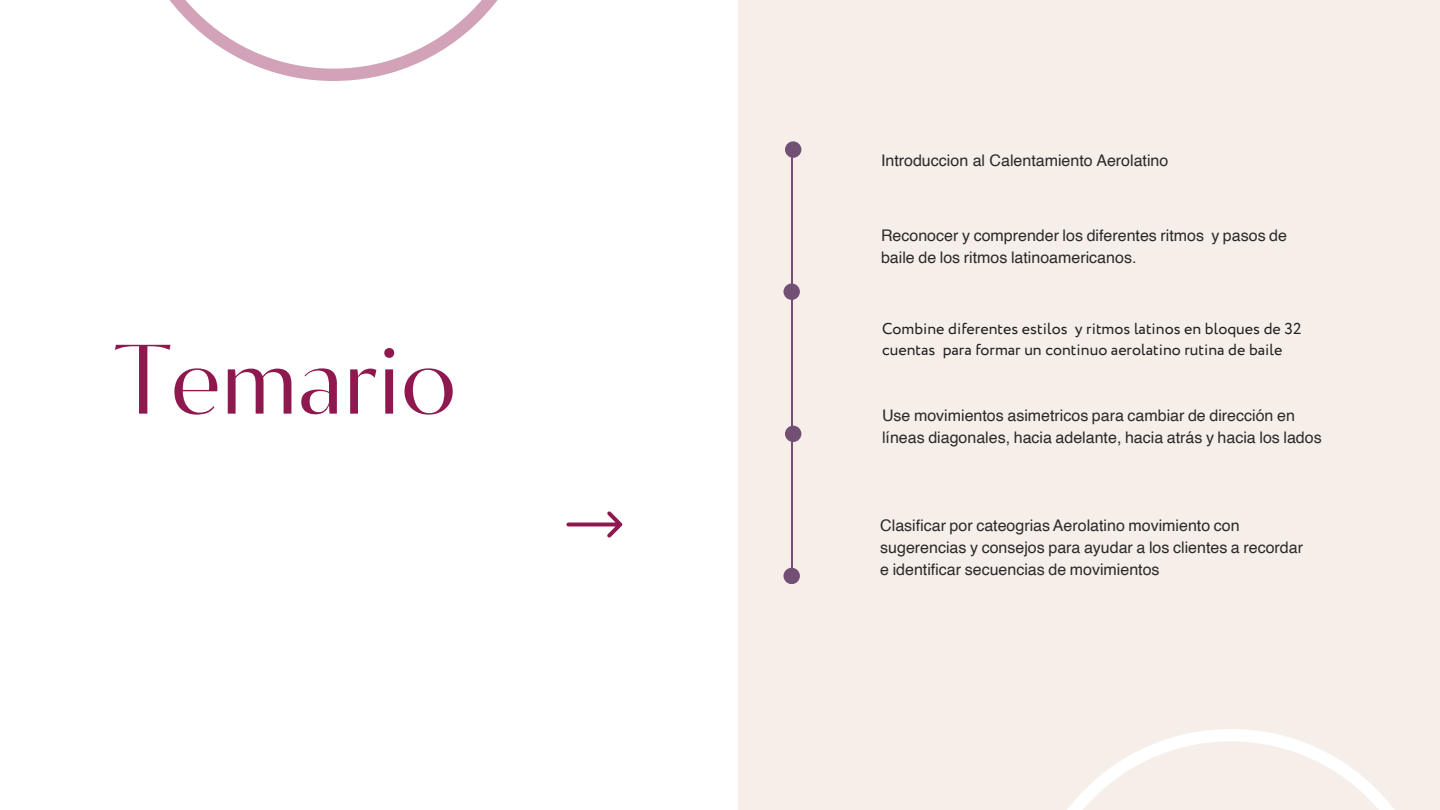
<style>
.page{position:relative;width:1440px;height:810px;background:#f6eee8}
.page>*{position:absolute;margin:0;border:0;box-sizing:border-box;transform-origin:0 0}
.t1{font:98.3px "Circe Contrast";color:#8f194e}
.t2{font:16px/21.8px "Helvetica";color:#2b2929}
.t3{font:16px/21.8px "Circe";color:#201f1f}
</style>
<div class="page">
<hr style="left:792px;top:150px;width:1px;height:426px;background:#725076">
<div style="left:785px;top:141px;width:16px;height:17px;background:#725076;border-radius:50%"></div>
<div style="left:785px;top:426px;width:16px;height:16px;background:#725076;border-radius:50%"></div>
<div style="left:783px;top:283px;width:17px;height:17px;background:#725076;border-radius:50%"></div>
<div style="left:783px;top:568px;width:17px;height:16px;background:#725076;border-radius:50%"></div>
<div style="left:0;top:0;width:738px;height:810px;background:#fff"></div>
<svg style="left:1067px;top:729px;width:328px;height:81px"></svg>
<svg style="left:169px;top:0;width:329px;height:81px"></svg>
<svg style="left:566px;top:511px;width:57px;height:26px"></svg>
<h1 class="t1" style="left:115px;top:323px;width:342px">Temario</h1>
<p class="t2" style="left:881px;top:151px;width:289px">Introduccion al Calentamiento Aerolatino</p>
<p class="t2" style="left:881px;top:226px;width:407px">Reconocer y comprender los diferentes ritmos y pasos de baile de los ritmos latinoamericanos.</p>
<p class="t3" style="left:882px;top:318px;width:421px">Combine diferentes estilos y ritmos latinos en bloques de 32 cuentas para formar un continuo aerolatino rutina de baile</p>
<p class="t2" style="left:882px;top:406px;width:441px">Use movimientos asimetricos para cambiar de dirección en líneas diagonales, hacia adelante, hacia atrás y hacia los lados</p>
<p class="t2" style="left:880px;top:516px;width:424px">Clasificar por cateogrias Aerolatino movimiento con sugerencias y consejos para ayudar a los clientes a recordar e identificar secuencias de movimientos</p>
</div>
